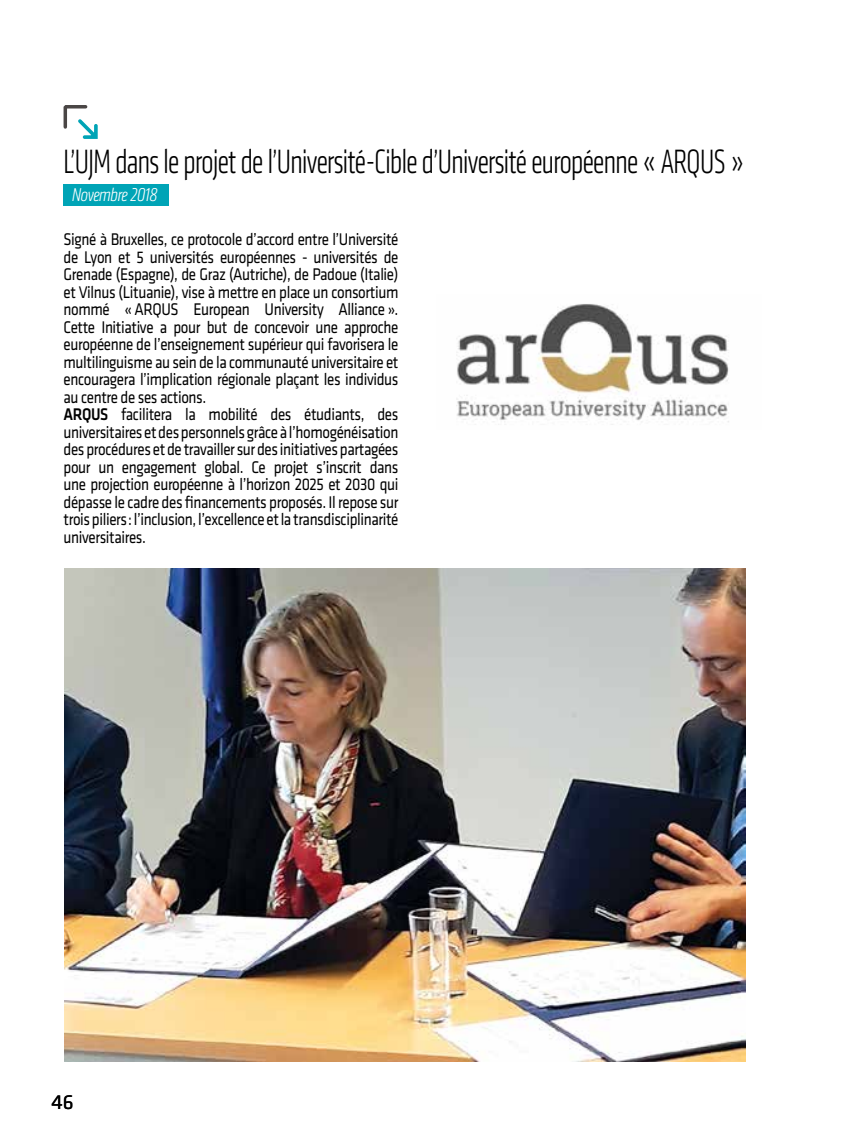
<style>
.page{position:relative;width:849px;height:1141px;background:#fff}
.page>*{position:absolute;margin:0;border:0;box-sizing:border-box;transform-origin:0 0}
.t1{font:300 condensed 35px "Klavika";letter-spacing:-.02em;color:#000;scale:.86 1}
.t2{font:21px "Klavika";color:#000}
.t3{font:italic 300 condensed 19.25px "Klavika";letter-spacing:-.02em;color:#fff}
.t4{font:17.5px/17.5px "Klavika";letter-spacing:-.025em;color:#000;scale:.86 1}
.s1{font-weight:500}
</style>
<div class="page">
<img style="left:64px;top:569px;width:680px;height:493px">
<div style="left:63px;top:184px;width:106px;height:21px;background:#00a4b6"></div>
<svg style="left:63px;top:105px;width:35px;height:34px"></svg>
<img style="left:456px;top:304px;width:273px;height:121px">
<h1 class="t1" style="left:63px;top:142px;width:792px">L’UJM dans le projet de l’Université-Cible d’Université européenne « ARQUS »</h1>
<p class="t3" style="left:72px;top:184px;width:87px">Novembre 2018</p>
<p class="t4" style="left:63px;top:230px;width:391px">Signé à Bruxelles, ce protocole d’accord entre l’Université de Lyon et 5 universités européennes - universités de Grenade (Espagne), de Graz (Autriche), de Padoue (Italie) et Vilnus (Lituanie), vise à mettre en place un consortium nommé « ARQUS European University Alliance ».<br>Cette Initiative a pour but de concevoir une approche européenne de l’enseignement supérieur qui favorisera le multilinguisme au sein de la communauté universitaire et encouragera l’implication régionale plaçant les individus au centre de ses actions.<br><span class="s1">ARQUS</span> facilitera la mobilité des étudiants, des universitaires et des personnels grâce à l’homogénéisation des procédures et de travailler sur des initiatives partagées pour un engagement global. Ce projet s’inscrit dans une projection européenne à l’horizon 2025 et 2030 qui dépasse le cadre des financements proposés. Il repose sur trois piliers: l’inclusion, l’excellence et la transdisciplinarité universitaires.</p>
<p class="t2" style="left:52px;top:1088px;width:24px">46</p>
</div>
